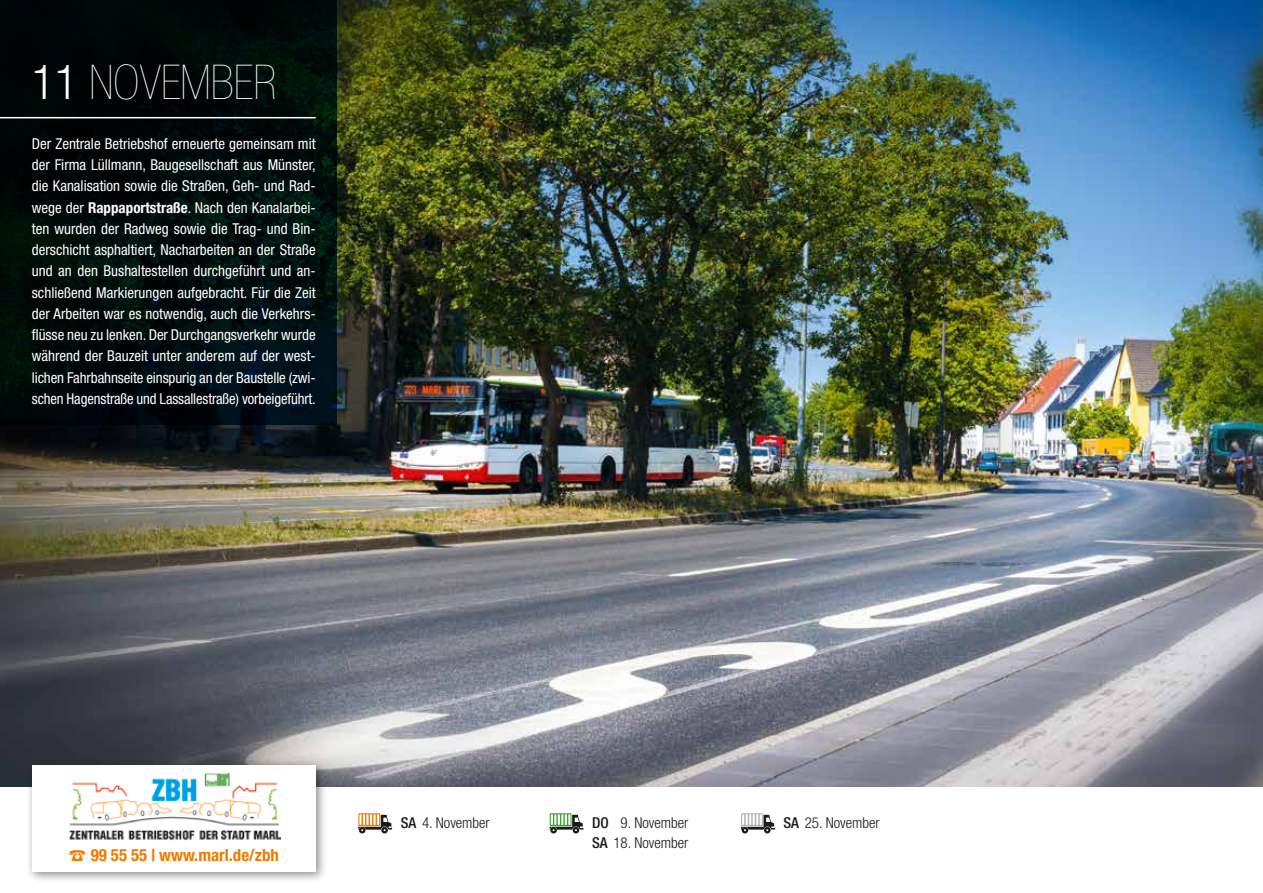
<style>
.page{position:relative;width:1263px;height:893px;background:#fff}
.page>*{position:absolute;margin:0;border:0;box-sizing:border-box;transform-origin:0 0}
.t1{font:900 condensed 48px "Helvetica Neue";color:#fff}
.t2{font:700 condensed 16.8px "Helvetica Neue";color:#ef7c00}
.t3{font:condensed 15px/21.3px "Helvetica Neue";letter-spacing:-.01em;color:#fff;text-align:justify}
.t4{font:300 condensed 15px/19.2px "Helvetica Neue";color:#1a1a18}
.s1{font-weight:300}
.s2{font-weight:700}
.s3{font-weight:500}
</style>
<div class="page">
<img style="left:0;top:0;width:1263px;height:787px">
<svg style="left:358px;top:813px;width:34px;height:20px"></svg>
<svg style="left:550px;top:813px;width:33px;height:20px"></svg>
<svg style="left:741px;top:813px;width:34px;height:20px"></svg>
<svg style="left:0;top:0;width:337px;height:425px;background:#000a0a"></svg>
<hr style="left:0;top:117px;width:316px;height:1px;background:#fff">
<div style="left:26px;top:759px;width:302px;height:125px;background:#1a1a18;opacity:.5"></div>
<div style="left:32px;top:765px;width:284px;height:107px;background:#fff"></div>
<img style="left:69px;top:773px;width:211px;height:68px">
<h1 class="t1" style="left:32px;top:56px;width:246px"><span class="s1">11</span> NOVEMBER</h1>
<p class="t3" style="left:32px;top:133px;width:285px">Der Zentrale Betriebshof erneuerte gemeinsam mit der Firma Lüllmann, Baugesellschaft aus Münster, die Kanalisation sowie die Straßen, Geh- und Rad&shy;wege der <span class="s2">Rappaportstraße</span>. Nach den Kanalarbei&shy;ten wurden der Radweg sowie die Trag- und Bin&shy;derschicht asphaltiert, Nacharbeiten an der Straße und an den Bushaltestellen durchgeführt und an&shy;schließend Markierungen aufgebracht. Für die Zeit der Arbeiten war es notwendig, auch die Verkehrs&shy;flüsse neu zu lenken. Der Durchgangsverkehr wurde während der Bauzeit unter anderem auf der west&shy;lichen Fahrbahnseite einspurig an der Baustelle (zwi&shy;schen Hagenstraße und Lassallestraße) vorbeigeführt.</p>
<p class="t2" style="left:69px;top:845px;width:212px">☎ 99 55 55 | www.marl.de/zbh</p>
<p class="t4" style="left:401px;top:813px;width:90px"><span class="s3">SA</span> 4. November</p>
<p class="t4" style="left:592px;top:813px;width:98px"><span class="s3">DO</span> 9. November<br><span class="s3">SA</span> 18. November</p>
<p class="t4" style="left:783px;top:813px;width:98px"><span class="s3">SA</span> 25. November</p>
</div>
